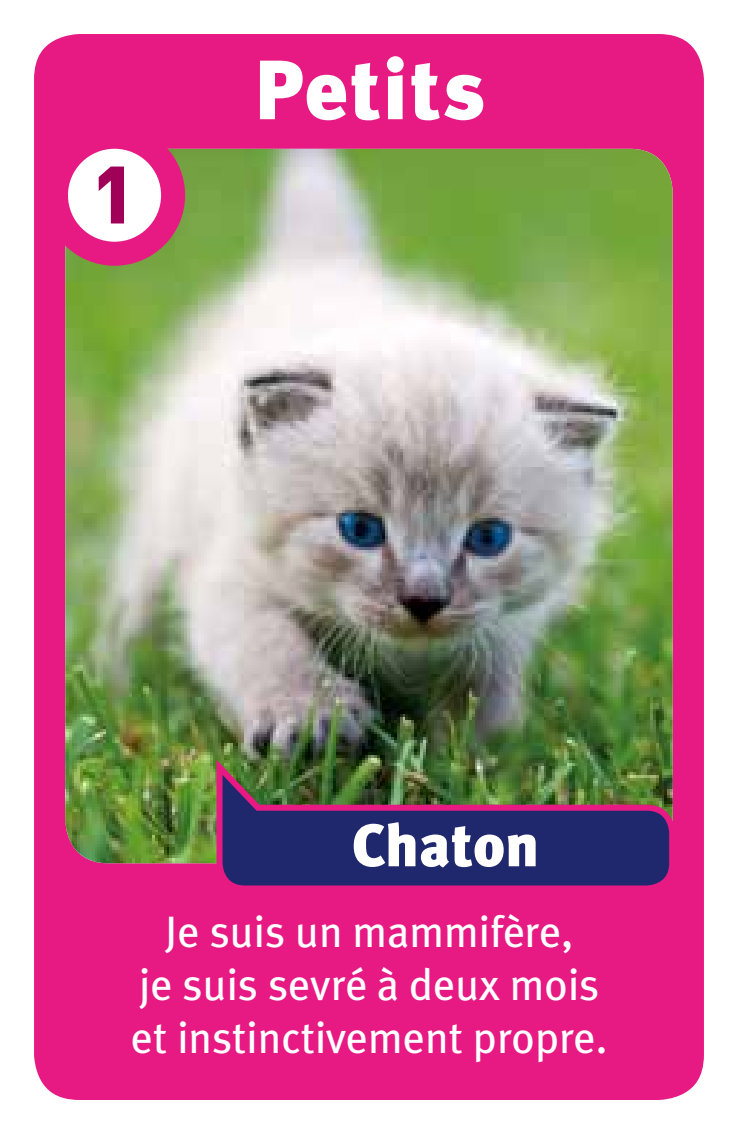
<style>
.page{position:relative;width:738px;height:1134px;background:#fff}
.page>*{position:absolute;margin:0;border:0;box-sizing:border-box;transform-origin:0 0}
.t1{font:900 84px "Meta Plus";letter-spacing:.02em;color:#fff}
.t2{font:900 80px "DIN";color:#a00057}
.t3{font:900 60px "Meta Plus";color:#fff}
.t4{font:44px/52.8px "Meta Plus";color:#fff;text-align:center}
</style>
<div class="page">
<div style="left:17px;top:17px;width:703px;height:1100px;background:#e71a84;border-radius:62px"></div>
<div style="left:0;top:0;width:737px;height:1134px;border:34px solid #fff;border-radius:62px"></div>
<img style="left:65px;top:149px;width:607px;height:714px">
<img style="left:213px;top:752px;width:460px;height:134px">
<svg style="left:56px;top:137px;width:117px;height:117px;fill:#fff"></svg>
<div style="left:44px;top:125px;width:141px;height:141px;border:24px solid #e71a84;border-radius:50%"></div>
<h2 class="t2" style="left:91px;top:141px;width:46px">1</h2>
<h1 class="t1" style="left:253px;top:41px;width:233px">Petits</h1>
<h3 class="t3" style="left:352px;top:810px;width:188px">Chaton</h3>
<p class="t4" style="left:131px;top:905px;width:478px">Je suis un mammifère,<br>je suis sevré à deux mois et instinctivement propre.</p>
</div>
